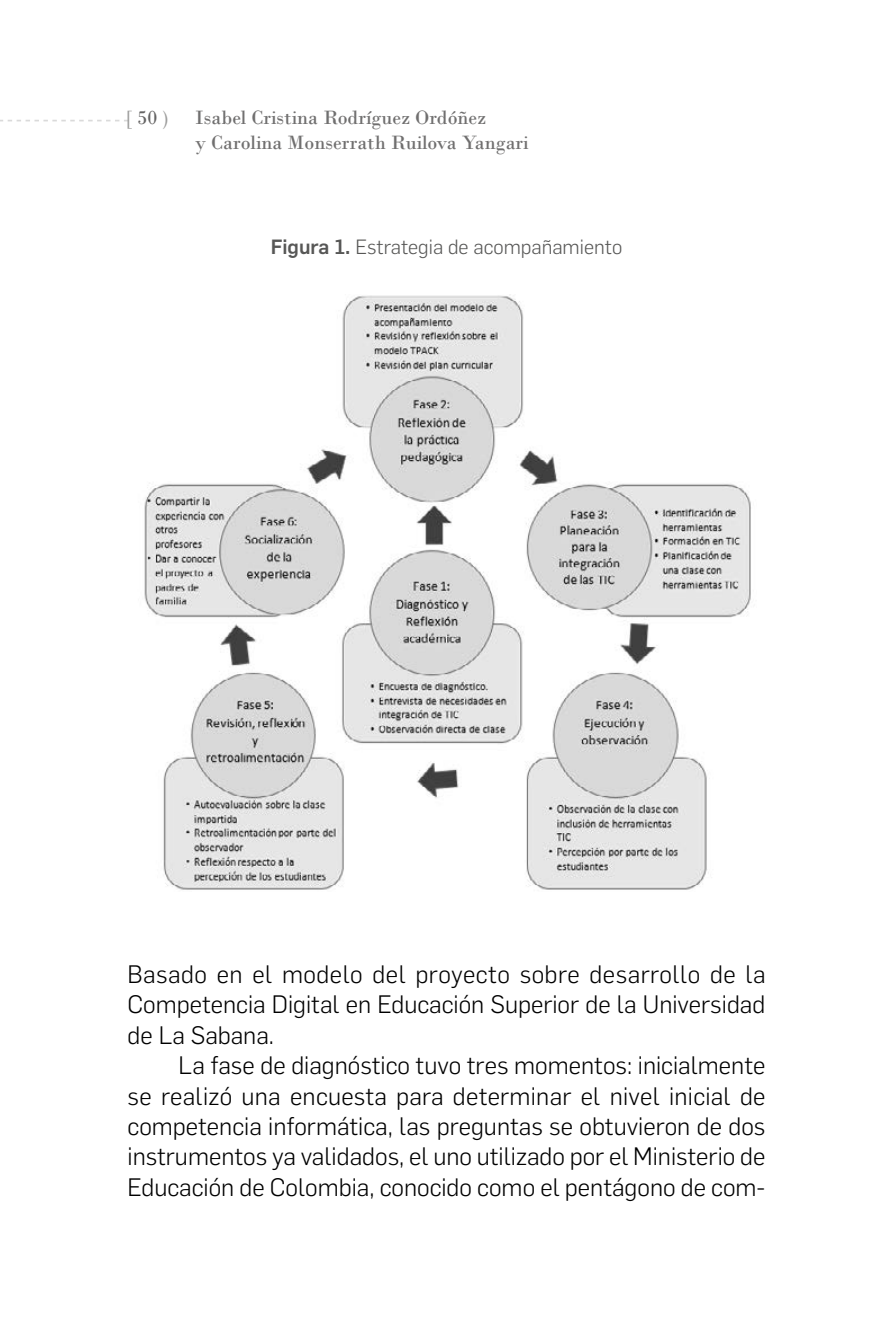
<style>
.page{position:relative;width:893px;height:1340px;background:#fff}
.page>*{position:absolute;margin:0;border:0;box-sizing:border-box;transform-origin:0 0}
.t1{font:300 24.75px/30.4px "Flama";color:#000;text-align:justify}
.t2{font:20.25px/24.3px "Bodoni";color:#706f6f}
.t3{font:300 20.25px "Flama";color:#575756}
.t4{font:20.25px "Bodoni";color:#9d9d9c}
.s1{color:#646363}
.s2{font-weight:500}
</style>
<div class="page">
<svg style="left:0;top:120px;width:128px;height:1px"></svg>
<svg style="left:144px;top:294px;width:607px;height:596px"></svg>
<p class="t4" style="left:126px;top:106px;width:45px">[ <span class="s1">50</span> )</p>
<p class="t2" style="left:195px;top:106px;width:335px">Isabel Cristina Rodríguez Ordóñez<br>y Carolina Monserrath Ruilova Yangari</p>
<p class="t3" style="left:271px;top:233px;width:353px"><span class="s2">Figura 1.</span> Estrategia de acompañamiento</p>
<p class="t1" style="left:128px;top:957px;width:639px">Basado en el modelo del proyecto sobre desarrollo de la Competencia Digital en Educación Superior de la Universidad de La Sabana.</p>
<p class="t1" style="left:128px;top:1048px;width:639px;text-indent:51px">La fase de diagnóstico tuvo tres momentos: inicialmente se realizó una encuesta para determinar el nivel inicial de competencia informática, las preguntas se obtuvieron de dos instrumentos ya validados, el uno utilizado por el Ministerio de Educación de Colombia, conocido como el pentágono de com-</p>
</div>
